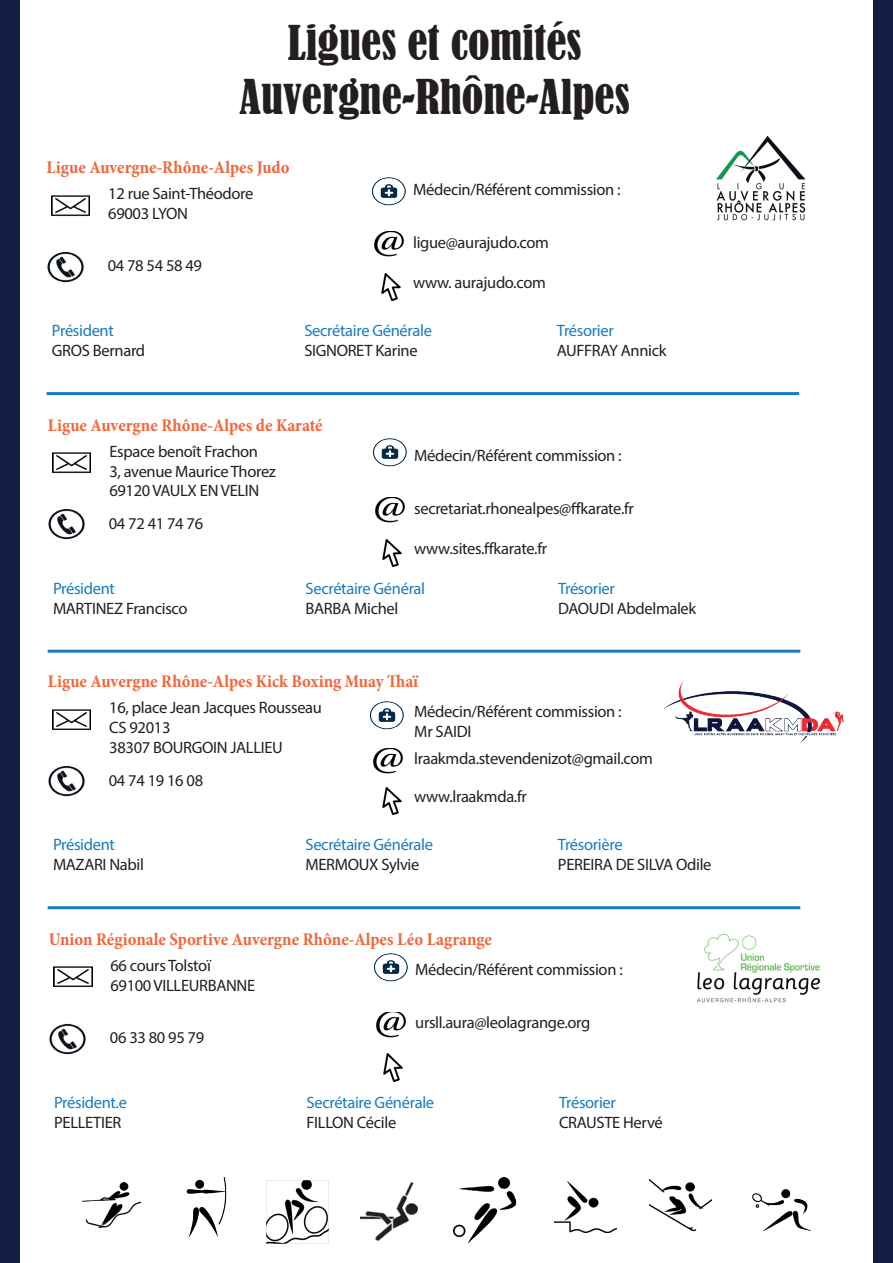
<style>
.page{position:relative;width:893px;height:1263px;background:#fff}
.page>*{position:absolute;margin:0;border:0;box-sizing:border-box;transform-origin:0 0}
.t1{font:condensed 45px/54px "Bernard";color:#231f20;text-align:center}
.t2{font:700 condensed 18px "Minion Pro";color:#f26539}
.t3{font:16.5px/19.8px "Myriad Pro";letter-spacing:-.02em;color:#231f20}
.t4{font:16.5px "Myriad Pro";letter-spacing:-.02em;color:#177bc1}
</style>
<div class="page">
<div style="left:874px;top:0;width:19px;height:1263px;background:#121d44"></div>
<div style="left:0;top:0;width:19px;height:1263px;background:#121d44"></div>
<hr style="left:47px;top:392px;width:752px;height:3px;background:#177bc1">
<hr style="left:48px;top:906px;width:752px;height:3px;background:#177bc1">
<hr style="left:48px;top:650px;width:752px;height:3px;background:#177bc1">
<img style="left:51px;top:195px;width:39px;height:22px">
<img style="left:52px;top:709px;width:39px;height:22px">
<img style="left:52px;top:452px;width:39px;height:22px">
<img style="left:53px;top:966px;width:39px;height:22px">
<img style="left:47px;top:251px;width:37px;height:32px">
<img style="left:48px;top:765px;width:37px;height:32px">
<img style="left:48px;top:508px;width:37px;height:32px">
<img style="left:49px;top:1023px;width:37px;height:32px">
<img style="left:716px;top:135px;width:90px;height:86px">
<img style="left:663px;top:680px;width:181px;height:62px">
<img style="left:696px;top:933px;width:124px;height:70px">
<img style="left:374px;top:232px;width:30px;height:25px">
<img style="left:373px;top:748px;width:30px;height:25px">
<img style="left:375px;top:498px;width:30px;height:25px">
<img style="left:376px;top:1012px;width:30px;height:25px">
<img style="left:371px;top:177px;width:35px;height:29px">
<img style="left:369px;top:701px;width:35px;height:29px">
<img style="left:372px;top:438px;width:35px;height:29px">
<img style="left:373px;top:953px;width:35px;height:29px">
<img style="left:381px;top:273px;width:20px;height:28px">
<img style="left:382px;top:787px;width:20px;height:28px">
<img style="left:382px;top:539px;width:20px;height:28px">
<img style="left:383px;top:1053px;width:20px;height:28px">
<img style="left:83px;top:1182px;width:58px;height:45px">
<img style="left:186px;top:1177px;width:41px;height:61px">
<img style="left:266px;top:1180px;width:62px;height:63px">
<img style="left:360px;top:1182px;width:58px;height:59px">
<img style="left:454px;top:1177px;width:62px;height:65px">
<img style="left:555px;top:1181px;width:62px;height:51px">
<img style="left:650px;top:1179px;width:61px;height:53px">
<img style="left:752px;top:1189px;width:59px;height:43px">
<h1 class="t1" style="left:240px;top:16px;width:392px">Ligues et comités<br>Auvergne-Rhône-Alpes</h1>
<p class="t2" style="left:47px;top:155px;width:244px">Ligue Auvergne-Rhône-Alpes Judo</p>
<p class="t3" style="left:108px;top:183px;width:147px">12 rue Saint-Théodore<br>69003 LYON</p>
<p class="t3" style="left:108px;top:256px;width:96px">04 78 54 58 49</p>
<p class="t4" style="left:52px;top:321px;width:63px">Président</p>
<p class="t3" style="left:52px;top:340px;width:95px">GROS Bernard</p>
<p class="t3" style="left:413px;top:179px;width:209px">Médecin/Référent commission :</p>
<p class="t3" style="left:413px;top:232px;width:137px">ligue@aurajudo.com</p>
<p class="t3" style="left:413px;top:272px;width:134px">www. aurajudo.com</p>
<p class="t4" style="left:304px;top:321px;width:129px">Secrétaire Générale</p>
<p class="t3" style="left:304px;top:340px;width:115px">SIGNORET Karine</p>
<p class="t4" style="left:557px;top:321px;width:58px">Trésorier</p>
<p class="t3" style="left:557px;top:340px;width:111px">AUFFRAY Annick</p>
<p class="t2" style="left:48px;top:413px;width:276px">Ligue Auvergne Rhône-Alpes de Karaté</p>
<p class="t3" style="left:109px;top:441px;width:168px">Espace benoît Frachon<br>3, avenue Maurice Thorez<br>69120 VAULX EN VELIN</p>
<p class="t3" style="left:109px;top:513px;width:96px">04 72 41 74 76</p>
<p class="t3" style="left:414px;top:445px;width:209px">Médecin/Référent commission :</p>
<p class="t3" style="left:414px;top:498px;width:221px">secretariat.rhonealpes@ffkarate.fr</p>
<p class="t3" style="left:414px;top:538px;width:134px">www.sites.ffkarate.fr</p>
<p class="t4" style="left:53px;top:578px;width:63px">Président</p>
<p class="t3" style="left:53px;top:598px;width:136px">MARTINEZ Francisco</p>
<p class="t4" style="left:306px;top:578px;width:121px">Secrétaire Général</p>
<p class="t3" style="left:306px;top:598px;width:94px">BARBA Michel</p>
<p class="t2" style="left:48px;top:669px;width:372px">Ligue Auvergne Rhône-Alpes Kick Boxing Muay Thaï</p>
<p class="t4" style="left:558px;top:578px;width:58px">Trésorier</p>
<p class="t3" style="left:558px;top:598px;width:140px">DAOUDI Abdelmalek</p>
<p class="t3" style="left:109px;top:697px;width:214px">16, place Jean Jacques Rousseau<br>CS 92013<br>38307 BOURGOIN JALLIEU</p>
<p class="t3" style="left:109px;top:770px;width:96px">04 74 19 16 08</p>
<p class="t3" style="left:414px;top:701px;width:209px">Médecin/Référent commission :<br>Mr SAIDI</p>
<p class="t3" style="left:414px;top:749px;width:240px">lraakmda.stevendenizot@gmail.com</p>
<p class="t3" style="left:414px;top:786px;width:114px">www.lraakmda.fr</p>
<p class="t4" style="left:53px;top:835px;width:63px">Président</p>
<p class="t3" style="left:53px;top:854px;width:93px">MAZARI Nabil</p>
<p class="t4" style="left:305px;top:835px;width:129px">Secrétaire Générale</p>
<p class="t3" style="left:305px;top:854px;width:115px">MERMOUX Sylvie</p>
<p class="t2" style="left:49px;top:927px;width:445px">Union Régionale Sportive Auvergne Rhône-Alpes Léo Lagrange</p>
<p class="t4" style="left:558px;top:835px;width:66px">Trésorière</p>
<p class="t3" style="left:558px;top:854px;width:155px">PEREIRA DE SILVA Odile</p>
<p class="t3" style="left:110px;top:955px;width:146px">66 cours Tolstoï<br>69100 VILLEURBANNE</p>
<p class="t3" style="left:110px;top:1027px;width:96px">06 33 80 95 79</p>
<p class="t4" style="left:54px;top:1092px;width:74px">Président.e</p>
<p class="t3" style="left:54px;top:1112px;width:69px">PELLETIER</p>
<p class="t3" style="left:415px;top:960px;width:209px">Médecin/Référent commission :</p>
<p class="t3" style="left:415px;top:1013px;width:177px">ursll.aura@leolagrange.org</p>
<p class="t4" style="left:307px;top:1092px;width:129px">Secrétaire Générale</p>
<p class="t3" style="left:307px;top:1112px;width:91px">FILLON Cécile</p>
<p class="t4" style="left:559px;top:1092px;width:58px">Trésorier</p>
<p class="t3" style="left:559px;top:1112px;width:105px">CRAUSTE Hervé</p>
</div>
